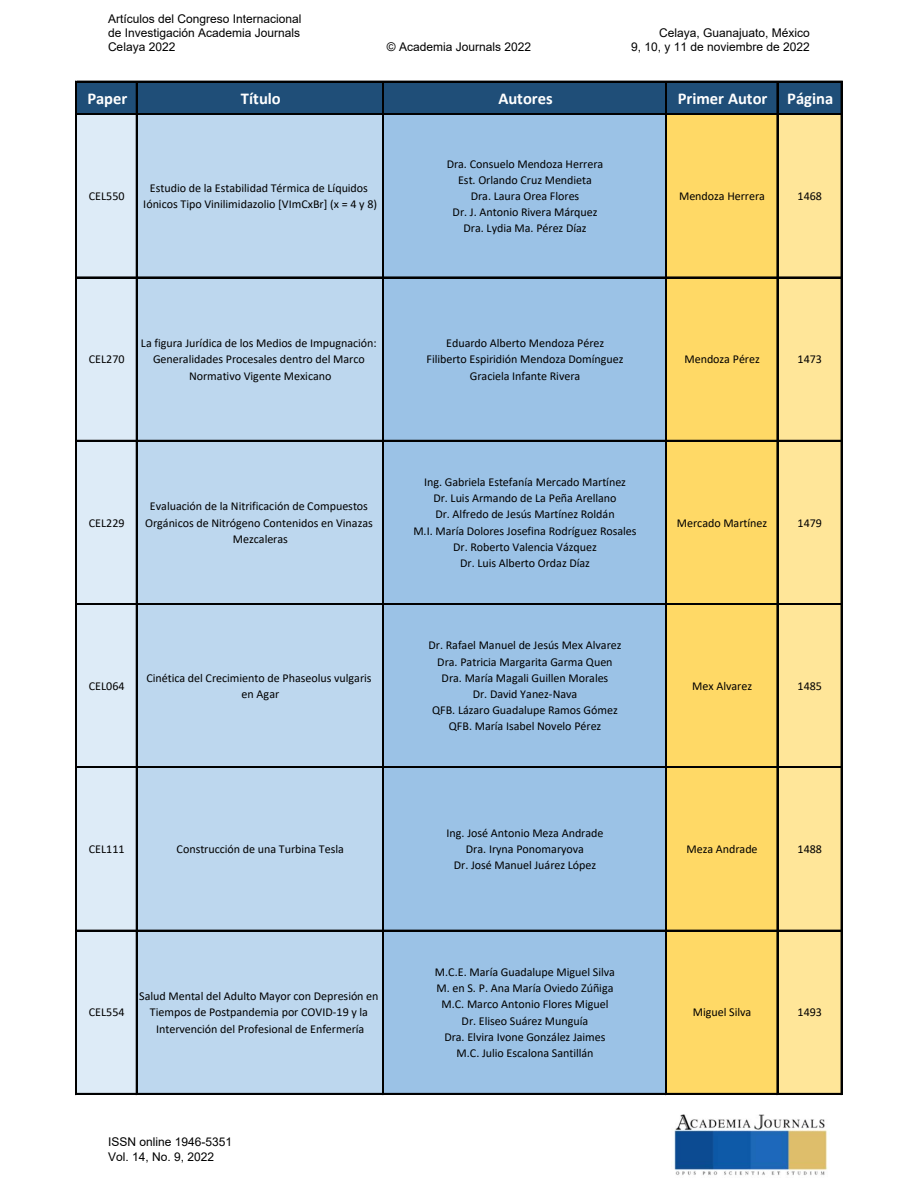
<style>
.page{position:relative;width:918px;height:1188px;background:#fff}
.page>*{position:absolute;margin:0;border:0;box-sizing:border-box;transform-origin:0 0}
.t1{font:700 16.5px "Calibri";color:#fff}
.t2{font:12px/16.2px "Calibri";letter-spacing:-.005em;color:#000;text-align:center}
.t3{font:12px/14.4px "Arial";color:#000;text-align:justify}
</style>
<div class="page">
<img style="left:674px;top:1114px;width:154px;height:61px">
<div style="left:77px;top:82px;width:765px;height:33px;background:#1f4e78"></div>
<hr style="left:75px;top:81px;width:1px;height:34px;background:#000">
<hr style="left:76px;top:81px;width:1px;height:34px;background:#000">
<hr style="left:136px;top:82px;width:2px;height:33px;background:#000">
<hr style="left:383px;top:82px;width:1px;height:33px;background:#000">
<hr style="left:665px;top:83px;width:1px;height:32px;background:#000">
<hr style="left:666px;top:82px;width:1px;height:33px;background:#000">
<hr style="left:777px;top:82px;width:1px;height:33px;background:#000">
<hr style="left:841px;top:82px;width:1px;height:33px;background:#000">
<hr style="left:77px;top:81px;width:765px;height:1px;background:#000">
<div style="left:77px;top:115px;width:60px;height:979px;background:#ddebf7"></div>
<div style="left:137px;top:115px;width:247px;height:979px;background:#bdd7ee"></div>
<div style="left:383px;top:115px;width:284px;height:979px;background:#9bc2e6"></div>
<div style="left:666px;top:115px;width:112px;height:979px;background:#ffd966"></div>
<div style="left:778px;top:115px;width:64px;height:979px;background:#ffe699"></div>
<hr style="left:75px;top:114px;width:1px;height:981px;background:#000">
<hr style="left:76px;top:114px;width:1px;height:981px;background:#000">
<hr style="left:136px;top:115px;width:2px;height:980px;background:#000">
<hr style="left:383px;top:115px;width:1px;height:980px;background:#000">
<hr style="left:665px;top:115px;width:1px;height:980px;background:#000">
<hr style="left:666px;top:115px;width:1px;height:980px;background:#000">
<hr style="left:777px;top:115px;width:1px;height:980px;background:#000">
<hr style="left:841px;top:115px;width:1px;height:980px;background:#000">
<hr style="left:77px;top:113px;width:765px;height:1px;background:#000">
<hr style="left:77px;top:114px;width:765px;height:1px;background:#000">
<hr style="left:77px;top:277px;width:765px;height:1px;background:#000">
<hr style="left:77px;top:440px;width:765px;height:2px;background:#000">
<hr style="left:77px;top:603px;width:765px;height:2px;background:#000">
<hr style="left:77px;top:767px;width:765px;height:1px;background:#000">
<hr style="left:77px;top:930px;width:765px;height:1px;background:#000">
<hr style="left:77px;top:1093px;width:765px;height:2px;background:#000">
<p class="t3" style="left:108px;top:11px;width:195px">Artículos del Congreso Internacional de Investigación Academia Journals Celaya 2022</p>
<p class="t3" style="left:387px;top:40px;width:146px">© Academia Journals 2022</p>
<p class="t3" style="left:631px;top:26px;width:180px;text-align:right">Celaya, Guanajuato, México<br>9, 10, y 11 de noviembre de 2022</p>
<p class="t1" style="left:87px;top:91px;width:41px">Paper</p>
<p class="t1" style="left:241px;top:91px;width:41px">Título</p>
<p class="t1" style="left:498px;top:91px;width:56px">Autores</p>
<p class="t1" style="left:678px;top:91px;width:91px">Primer Autor</p>
<p class="t1" style="left:787px;top:91px;width:47px">Página</p>
<p class="t2" style="left:89px;top:189px;width:37px">CEL550</p>
<p class="t2" style="left:143px;top:181px;width:235px">Estudio de la Estabilidad Térmica de Líquidos<br>Iónicos Tipo Vinilimidazolio [VImCxBr] (x = 4 y 8)</p>
<p class="t2" style="left:447px;top:157px;width:158px">Dra. Consuelo Mendoza Herrera<br>Est. Orlando Cruz Mendieta<br>Dra. Laura Orea Flores<br>Dr. J. Antonio Rivera Márquez<br>Dra. Lydia Ma. Pérez Díaz</p>
<p class="t2" style="left:89px;top:352px;width:37px">CEL270</p>
<p class="t2" style="left:141px;top:336px;width:237px">La figura Jurídica de los Medios de Impugnación:<br>Generalidades Procesales dentro del Marco<br>Normativo Vigente Mexicano</p>
<p class="t2" style="left:427px;top:336px;width:199px">Eduardo Alberto Mendoza Pérez<br>Filiberto Espiridión Mendoza Domínguez<br>Graciela Infante Rivera</p>
<p class="t2" style="left:89px;top:515px;width:37px">CEL229</p>
<p class="t2" style="left:145px;top:499px;width:229px">Evaluación de la Nitrificación de Compuestos<br>Orgánicos de Nitrógeno Contenidos en Vinazas<br>Mezcaleras</p>
<p class="t2" style="left:413px;top:475px;width:225px">Ing. Gabriela Estefanía Mercado Martínez<br>Dr. Luis Armando de La Peña Arellano<br>Dr. Alfredo de Jesús Martínez Roldán<br>M.I. María Dolores Josefina Rodríguez Rosales Dr. Roberto Valencia Vázquez<br>Dr. Luis Alberto Ordaz Díaz</p>
<p class="t2" style="left:89px;top:679px;width:37px">CEL064</p>
<p class="t2" style="left:146px;top:671px;width:227px">Cinética del Crecimiento de Phaseolus vulgaris en Agar</p>
<p class="t2" style="left:89px;top:842px;width:37px">CEL111</p>
<p class="t2" style="left:177px;top:842px;width:169px">Construcción de una Turbina Tesla</p>
<p class="t2" style="left:89px;top:1005px;width:37px">CEL554</p>
<p class="t2" style="left:139px;top:989px;width:241px">Salud Mental del Adulto Mayor con Depresión en<br>Tiempos de Postpandemia por COVID-19 y la<br>Intervención del Profesional de Enfermería</p>
<p class="t3" style="left:108px;top:1135px;width:126px">ISSN online 1946-5351<br>Vol. 14, No. 9, 2022</p>
<p class="t2" style="left:429px;top:638px;width:195px">Dr. Rafael Manuel de Jesús Mex Alvarez<br>Dra. Patricia Margarita Garma Quen<br>Dra. María Magali Guillen Morales<br>Dr. David Yanez-Nava<br>QFB. Lázaro Guadalupe Ramos Gómez<br>QFB. María Isabel Novelo Pérez</p>
<p class="t2" style="left:447px;top:826px;width:158px">Ing. José Antonio Meza Andrade<br>Dra. Iryna Ponomaryova<br>Dr. José Manuel Juárez López</p>
<p class="t2" style="left:435px;top:965px;width:181px">M.C.E. María Guadalupe Miguel Silva<br>M. en S. P. Ana María Oviedo Zúñiga<br>M.C. Marco Antonio Flores Miguel<br>Dr. Eliseo Suárez Munguía<br>Dra. Elvira Ivone González Jaimes<br>M.C. Julio Escalona Santillán</p>
<p class="t2" style="left:679px;top:189px;width:87px">Mendoza Herrera</p>
<p class="t2" style="left:798px;top:189px;width:26px">1468</p>
<p class="t2" style="left:685px;top:352px;width:77px">Mendoza Pérez</p>
<p class="t2" style="left:798px;top:352px;width:26px">1473</p>
<p class="t2" style="left:677px;top:515px;width:92px">Mercado Martínez</p>
<p class="t2" style="left:798px;top:515px;width:26px">1479</p>
<p class="t2" style="left:692px;top:679px;width:61px">Mex Alvarez</p>
<p class="t2" style="left:798px;top:679px;width:26px">1485</p>
<p class="t2" style="left:686px;top:842px;width:73px">Meza Andrade</p>
<p class="t2" style="left:798px;top:842px;width:26px">1488</p>
<p class="t2" style="left:693px;top:1005px;width:60px">Miguel Silva</p>
<p class="t2" style="left:798px;top:1005px;width:26px">1493</p>
</div>
